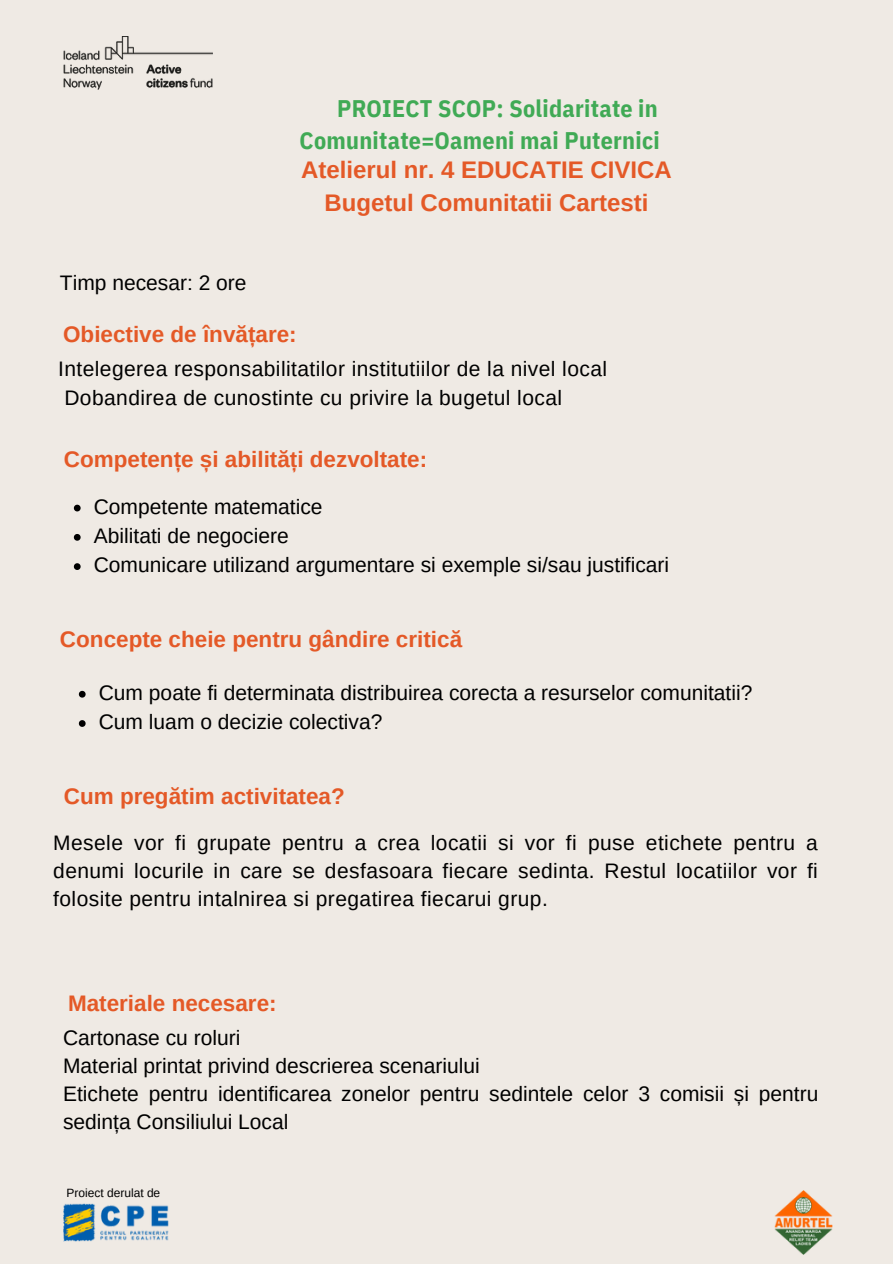
<style>
.page{position:relative;width:893px;height:1264px;background:#fff}
.page>*{position:absolute;margin:0;border:0;box-sizing:border-box;transform-origin:0 0}
.t1{font:700 24px/31.5px "IBM Plex Sans Cond";letter-spacing:.01em;color:#40aa55;text-align:right}
.t2{font:700 24px/32.7px "Arimo";color:#e45927;text-align:center}
.t3{font:700 22.5px "Arimo";color:#e45927}
.t4{font:21px/28.2px "Arimo";color:#000;text-align:justify}
.t5{font:21px/29.2px "Arimo";letter-spacing:.02em;color:#000}
.t6{font:12px "Arimo";color:#000}
</style>
<div class="page">
<div style="left:0;top:0;width:892px;height:1263px;background:#efeae4"></div>
<img style="left:774px;top:1190px;width:59px;height:65px">
<img style="left:63px;top:1203px;width:106px;height:38px">
<svg style="left:74px;top:504px;width:7px;height:7px"></svg>
<svg style="left:74px;top:534px;width:7px;height:6px"></svg>
<svg style="left:74px;top:563px;width:7px;height:7px"></svg>
<img style="left:63px;top:37px;width:150px;height:52px">
<svg style="left:79px;top:691px;width:7px;height:6px"></svg>
<svg style="left:79px;top:720px;width:7px;height:7px"></svg>
<p class="t4" style="left:60px;top:269px;width:188px">Timp necesar: 2 ore</p>
<h1 class="t1" style="left:299px;top:92px;width:361px">PROIECT SCOP: Solidaritate in<br>Comunitate=Oameni mai Puternici</h1>
<h2 class="t2" style="left:301px;top:154px;width:372px">Atelierul nr. 4 EDUCATIE CIVICA<br>Bugetul Comunitatii Cartesti</h2>
<h1 class="t3" style="left:63px;top:322px;width:235px">Obiective de învățare:</h1>
<p class="t5" style="left:58px;top:354px;width:550px">Intelegerea responsabilitatilor institutiilor de la nivel local<br>Dobandirea de cunostinte cu privire la bugetul local</p>
<h2 class="t3" style="left:64px;top:447px;width:365px">Competențe și abilități dezvoltate:</h2>
<h1 class="t4" style="left:94px;top:492px;width:230px">Competente matematice</h1>
<p class="t4" style="left:94px;top:521px;width:196px">Abilitati de negociere</p>
<p class="t4" style="left:94px;top:551px;width:577px">Comunicare utilizand argumentare si exemple si/sau justificari</p>
<p class="t3" style="left:60px;top:626px;width:403px">Concepte cheie pentru gândire critică</p>
<h1 class="t4" style="left:99px;top:678px;width:655px">Cum poate fi determinata distribuirea corecta a resurselor comunitatii?</h1>
<h2 class="t4" style="left:99px;top:707px;width:285px">Cum luam o decizie colectiva?</h2>
<h1 class="t3" style="left:64px;top:783px;width:282px">Cum pregătim activitatea?</h1>
<h2 class="t4" style="left:53px;top:828px;width:766px">Mesele vor fi grupate pentru a crea locatii si vor fi puse etichete pentru a denumi locurile in care se desfasoara fiecare sedinta. Restul locatiilor vor fi folosite pentru intalnirea si pregatirea fiecarui grup.</h2>
<p class="t3" style="left:68px;top:990px;width:210px">Materiale necesare:</p>
<p class="t4" style="left:63px;top:1023px;width:756px;text-align:left">Cartonase cu roluri<br>Material printat privind descrierea scenariului<br>Etichete pentru identificarea zonelor pentru sedintele celor 3 comisii și pentru sedința Consiliului Local</p>
<h1 class="t6" style="left:66px;top:1186px;width:95px">Proiect derulat de</h1>
</div>
